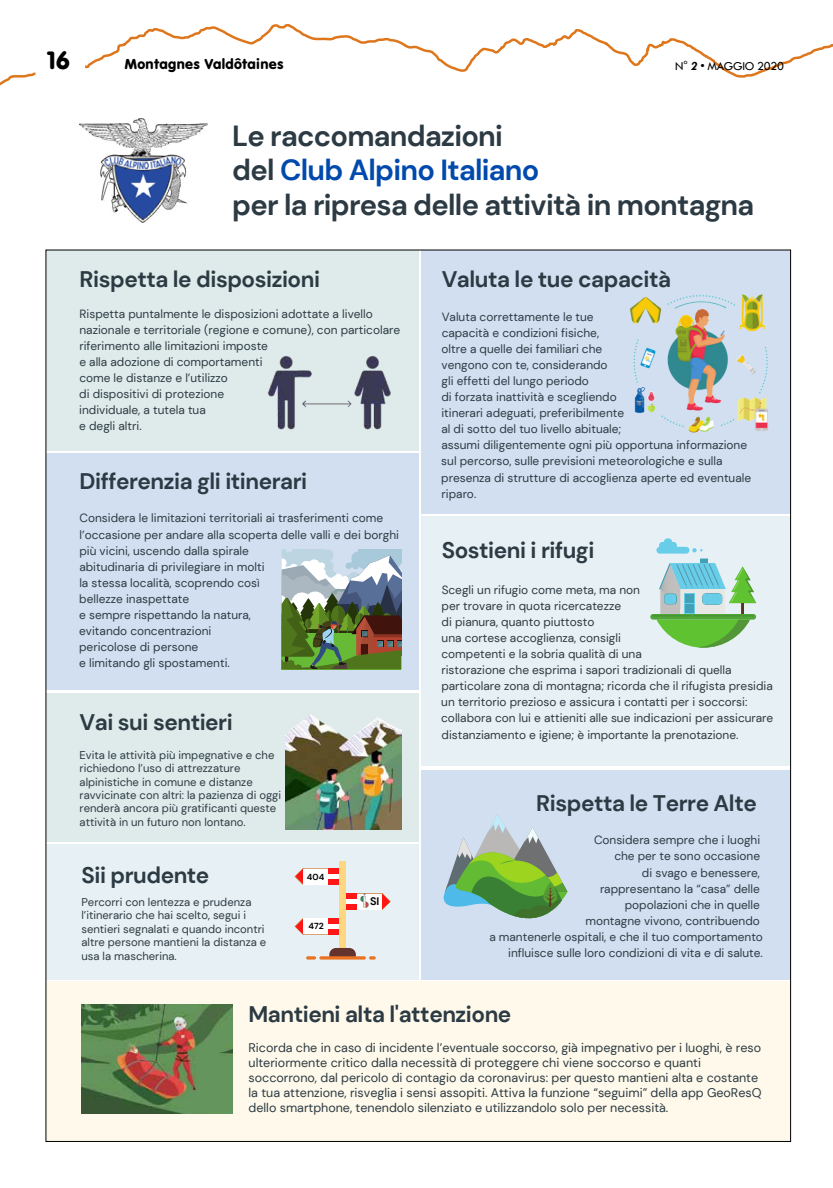
<style>
.page{position:relative;width:833px;height:1188px;background:#fff}
.page>*{position:absolute;margin:0;border:0;box-sizing:border-box;transform-origin:0 0}
.t1{font:700 29px/34.5px "DM Sans";letter-spacing:-.025em;color:#2c3a43}
.t2{font:26.25px "VAG Rundschrift D";color:#000}
.t3{font:700 22.5px "DM Sans";letter-spacing:-.02em;color:#2c3a43}
.t4{font:15px "VAG Rundschrift D";letter-spacing:.02em;color:#000}
.t5{font:12.5px/14.9px "DM Sans";color:#2c3a43}
.t6{font:12.5px "Tw Cen";letter-spacing:-.025em;color:#000}
.t7{font:11.88px/16.1px "DM Sans";color:#2c3a43}
.t8{font:11.25px/13.5px "DM Sans";color:#2c3a43}
.t9{font:700 10.88px "DM Sans";color:#000}
.t10{font:700 8.75px "DM Sans";color:#000}
.s1{font-weight:700;font-style:italic}
.s2{color:#004aad}
</style>
<div class="page">
<svg style="left:0;top:24px;width:828px;height:62px"></svg>
<svg style="left:828px;top:43px;width:5px;height:6px"></svg>
<div style="left:35px;top:37px;width:50px;height:53px;background:#fff"></div>
<div style="left:46px;top:453px;width:372px;height:236px;background:#d2dff0"></div>
<div style="left:421px;top:250px;width:369px;height:264px;background:#d2dff0"></div>
<div style="left:421px;top:516px;width:369px;height:250px;background:#e7f0f4"></div>
<div style="left:46px;top:693px;width:372px;height:148px;background:#dfebea"></div>
<div style="left:421px;top:770px;width:369px;height:209px;background:#d2dff0"></div>
<div style="left:46px;top:844px;width:372px;height:135px;background:#e7f0f4"></div>
<div style="left:46px;top:250px;width:372px;height:200px;background:#dfebea"></div>
<img style="left:80px;top:119px;width:127px;height:103px">
<div style="left:46px;top:981px;width:744px;height:160px;background:#fef9ea"></div>
<svg style="left:652px;top:538px;width:104px;height:109px"></svg>
<svg style="left:443px;top:814px;width:124px;height:105px"></svg>
<svg style="left:281px;top:549px;width:120px;height:120px;background:#7e8f75"></svg>
<div style="left:339px;top:861px;width:7px;height:86px;background:#ffd781"></div>
<svg style="left:329px;top:947px;width:27px;height:8px"></svg>
<svg style="left:306px;top:955px;width:10px;height:4px"></svg>
<svg style="left:319px;top:955px;width:47px;height:4px"></svg>
<svg style="left:369px;top:956px;width:7px;height:3px"></svg>
<svg style="left:294px;top:868px;width:10px;height:16px"></svg>
<svg style="left:294px;top:918px;width:9px;height:16px"></svg>
<svg style="left:382px;top:893px;width:9px;height:16px"></svg>
<div style="left:304px;top:868px;width:35px;height:16px;background:#fff"></div>
<div style="left:329px;top:868px;width:10px;height:6px;background:#ff1616"></div>
<div style="left:329px;top:878px;width:10px;height:6px;background:#ff1616"></div>
<div style="left:346px;top:893px;width:36px;height:16px;background:#fff"></div>
<div style="left:346px;top:893px;width:10px;height:5px;background:#ff1616"></div>
<div style="left:346px;top:903px;width:10px;height:6px;background:#ff1616"></div>
<div style="left:303px;top:918px;width:36px;height:16px;background:#fff"></div>
<div style="left:329px;top:918px;width:10px;height:5px;background:#ff1616"></div>
<div style="left:329px;top:928px;width:10px;height:6px;background:#ff1616"></div>
<img style="left:357px;top:893px;width:14px;height:14px">
<img style="left:629px;top:294px;width:140px;height:139px">
<img style="left:267px;top:356px;width:124px;height:74px">
<img style="left:81px;top:1004px;width:151px;height:109px">
<img style="left:285px;top:714px;width:116px;height:114px">
<h2 class="t2" style="left:47px;top:44px;width:24px">16</h2>
<p class="t4" style="left:125px;top:55px;width:160px">Montagnes Valdôtaines</p>
<p class="t6" style="left:675px;top:58px;width:110px">N° <span class="s1">2</span> • MAGGIO 2020</p>
<h1 class="t1" style="left:232px;top:118px;width:523px">Le raccomandazioni<br>del <span class="s2">Club Alpino Italiano<br></span>per la ripresa delle attività in montagna</h1>
<h3 class="t3" style="left:80px;top:265px;width:242px">Rispetta le disposizioni</h3>
<h3 class="t3" style="left:442px;top:265px;width:231px">Valuta le tue capacità</h3>
<p class="t7" style="left:79px;top:305px;width:322px">Rispetta puntalmente le disposizioni adottate a livello nazionale e territoriale (regione e comune), con particolare riferimento alle limitazioni imposte<br>e alla adozione di comportamenti<br>come le distanze e l’utilizzo<br>di dispositivi di protezione<br>individuale, a tutela tua<br>e degli altri.</p>
<p class="t7" style="left:441px;top:308px;width:311px">Valuta correttamente le tue<br>capacità e condizioni fisiche,<br>oltre a quelle dei familiari che<br>vengono con te, considerando<br>gli effetti del lungo periodo<br>di forzata inattività e scegliendo<br>itinerari adeguati, preferibilmente<br>al di sotto del tuo livello abituale;<br>assumi diligentemente ogni più opportuna informazione sul percorso, sulle previsioni meteorologiche e sulla presenza di strutture di accoglienza aperte ed eventuale riparo.</p>
<h3 class="t3" style="left:80px;top:466px;width:229px">Differenzia gli itinerari</h3>
<p class="t7" style="left:79px;top:510px;width:321px">Considera le limitazioni territoriali ai trasferimenti come l’occasione per andare alla scoperta delle valli e dei borghi più vicini, uscendo dalla spirale<br>abitudinaria di privilegiare in molti<br>la stessa località, scoprendo così<br>bellezze inaspettate<br>e sempre rispettando la natura,<br>evitando concentrazioni<br>pericolose di persone<br>e limitando gli spostamenti.</p>
<h3 class="t3" style="left:80px;top:707px;width:155px">Vai sui sentieri</h3>
<p class="t8" style="left:80px;top:747px;width:203px">Evita le attività più impegnative e che richiedono l’uso di attrezzature alpinistiche in comune e distanze ravvicinate con altri: la pazienza di oggi renderà ancora più gratificanti queste attività in un futuro non lontano.</p>
<h3 class="t3" style="left:81px;top:860px;width:129px">Sii prudente</h3>
<p class="t8" style="left:81px;top:895px;width:186px">Percorri con lentezza e prudenza l’itinerario che hai scelto, segui i sentieri segnalati e quando incontri altre persone mantieni la distanza e usa la mascherina.</p>
<p class="t10" style="left:307px;top:871px;width:19px">404</p>
<p class="t10" style="left:308px;top:920px;width:17px">472</p>
<p class="t9" style="left:370px;top:894px;width:11px">SI</p>
<h3 class="t3" style="left:442px;top:535px;width:154px">Sostieni i rifugi</h3>
<p class="t7" style="left:441px;top:581px;width:334px">Scegli un rifugio come meta, ma non<br>per trovare in quota ricercatezze<br>di pianura, quanto piuttosto<br>una cortese accoglienza, consigli<br>competenti e la sobria qualità di una<br>ristorazione che esprima i sapori tradizionali di quella particolare zona di montagna; ricorda che il rifugista presidia un territorio prezioso e assicura i contatti per i soccorsi: collabora con lui e attieniti alle sue indicazioni per assicurare distanziamento e igiene; è importante la prenotazione.</p>
<h3 class="t3" style="left:536px;top:788px;width:222px">Rispetta le Terre Alte</h3>
<p class="t7" style="left:489px;top:831px;width:275px;text-align:right">Considera sempre che i luoghi<br>che per te sono occasione<br>di svago e benessere,<br>rappresentano la “casa” delle<br>popolazioni che in quelle<br>montagne vivono, contribuendo<br>a mantenerle ospitali, e che il tuo comportamento influisce sulle loro condizioni di vita e di salute.</p>
<h3 class="t3" style="left:248px;top:999px;width:264px">Mantieni alta l'attenzione</h3>
<p class="t5" style="left:248px;top:1039px;width:514px">Ricorda che in caso di incidente l’eventuale soccorso, già impegnativo per i luoghi, è reso ulteriormente critico dalla necessità di proteggere chi viene soccorso e quanti soccorrono, dal pericolo di contagio da coronavirus: per questo mantieni alta e costante la tua attenzione, risveglia i sensi assopiti. Attiva la funzione “seguimi” della app GeoResQ dello smartphone, tenendolo silenziato e utilizzandolo solo per necessità.</p>
</div>
